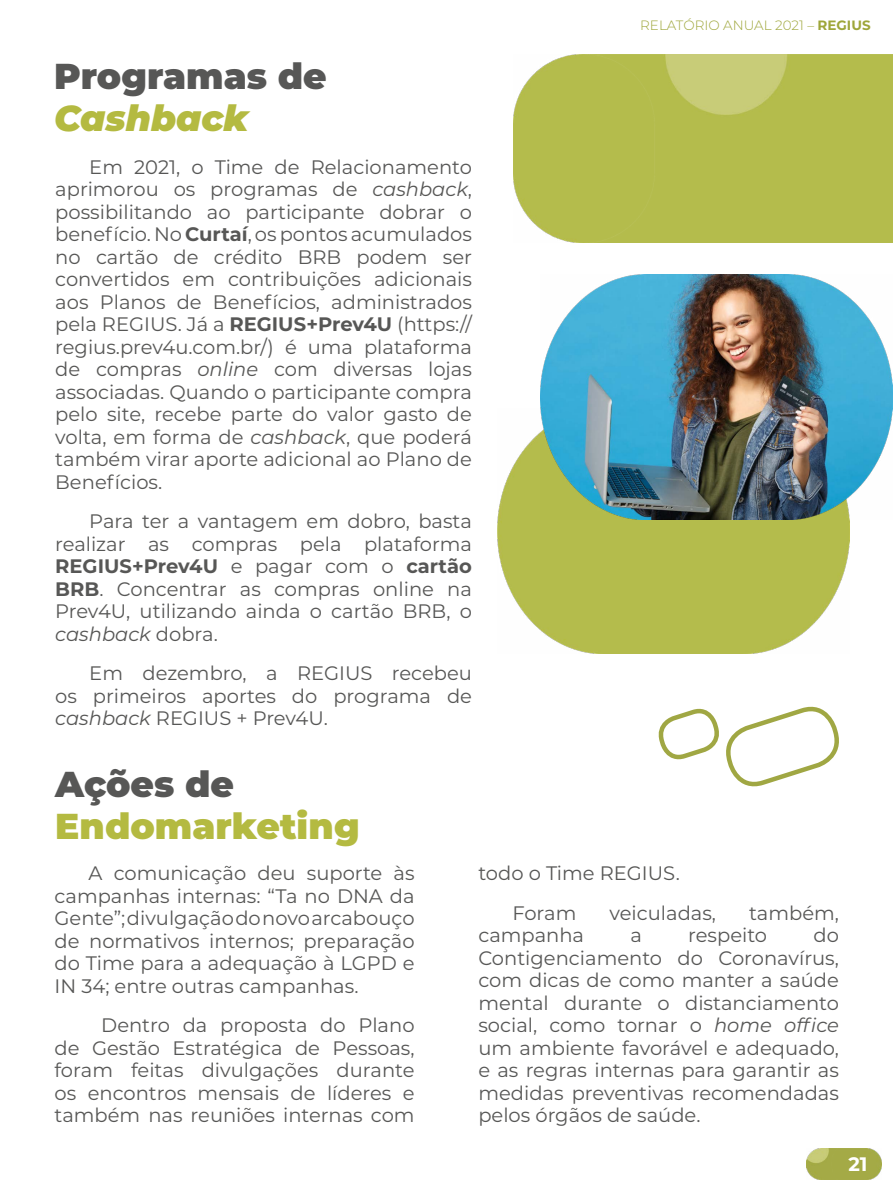
<style>
.page{position:relative;width:893px;height:1191px;background:#fff}
.page>*{position:absolute;margin:0;border:0;box-sizing:border-box;transform-origin:0 0}
.t1{font:900 36px "Montserrat";color:#575756}
.t2{font:900 36px "Montserrat";color:#b4ba41}
.t3{font:italic 900 36px "Montserrat";color:#b4ba41}
.t4{font:19.5px/22.5px "Montserrat";color:#575756;text-align:justify}
.t5{font:700 19.5px "Montserrat";color:#fff}
.t6{font:300 13.5px "Montserrat";color:#9ea63a}
.s1{font-style:italic}
.s2{font-weight:700}
</style>
<div class="page">
<img style="left:807px;top:1148px;width:74px;height:31px">
<img style="left:497px;top:409px;width:353px;height:245px">
<img style="left:541px;top:275px;width:352px;height:245px">
<img style="left:513px;top:54px;width:380px;height:188px">
<svg style="left:658px;top:706px;width:181px;height:81px"></svg>
<p class="t1" style="left:54px;top:49px;width:274px">Programas de</p>
<p class="t3" style="left:54px;top:91px;width:196px">Cashback</p>
<p class="t4" style="left:55px;top:155px;width:418px;text-indent:34px">Em 2021, o Time de Relacionamento aprimorou os programas de <span class="s1">cashback</span>, possibilitando ao participante dobrar o benefício. No <span class="s2">Curtaí</span>, os pontos acumulados no cartão de crédito BRB podem ser convertidos em contribuições adicionais aos Planos de Benefícios, administrados pela REGIUS. Já a <span class="s2">REGIUS+Prev4U</span> (https:// regius.prev4u.com.br/) é uma plataforma de compras <span class="s1">online</span> com diversas lojas associadas. Quando o participante compra pelo site, recebe parte do valor gasto de volta, em forma de <span class="s1">cashback</span>, que poderá também virar aporte adicional ao Plano de Benefícios.</p>
<p class="t4" style="left:55px;top:509px;width:418px;text-indent:34px">Para ter a vantagem em dobro, basta realizar as compras pela plataforma <span class="s2">REGIUS+Prev4U</span> e pagar com o <span class="s2">cartão BRB</span>. Concentrar as compras online na Prev4U, utilizando ainda o cartão BRB, o <span class="s1">cashback</span> dobra.</p>
<p class="t4" style="left:55px;top:661px;width:418px;text-indent:34px">Em dezembro, a REGIUS recebeu os primeiros aportes do programa de <span class="s1">cashback</span> REGIUS + Prev4U.</p>
<p class="t6" style="left:640px;top:16px;width:232px">RELATÓRIO ANUAL 2021 – <span class="s2">REGIUS</span></p>
<p class="t1" style="left:55px;top:757px;width:180px">Ações de</p>
<p class="t2" style="left:55px;top:799px;width:306px">Endomarketing</p>
<p class="t4" style="left:55px;top:861px;width:362px;text-indent:34px">A comunicação deu suporte às campanhas internas: “Ta no DNA da Gente”; divulgação do novo arcabouço de normativos internos; preparação do Time para a adequação à LGPD e IN 34; entre outras campanhas.</p>
<p class="t4" style="left:55px;top:1013px;width:362px;text-indent:47px">Dentro da proposta do Plano de Gestão Estratégica de Pessoas, foram feitas divulgações durante os encontros mensais de líderes e também nas reuniões internas com</p>
<p class="t4" style="left:478px;top:861px;width:203px">todo o Time REGIUS.</p>
<p class="t4" style="left:512px;top:901px;width:66px">Foram</p>
<p class="t4" style="left:609px;top:901px;width:108px">veiculadas,</p>
<p class="t4" style="left:749px;top:901px;width:91px">também,</p>
<p class="t4" style="left:478px;top:923px;width:107px">campanha</p>
<p class="t4" style="left:630px;top:923px;width:13px">a</p>
<p class="t4" style="left:688px;top:923px;width:80px">respeito</p>
<p class="t4" style="left:478px;top:923px;width:362px;text-indent:335px">do Contigenciamento do Coronavírus, com dicas de como manter a saúde mental durante o distanciamento social, como tornar o <span class="s1">home office </span>um ambiente favorável e adequado, e as regras internas para garantir as medidas preventivas recomendadas pelos órgãos de saúde.</p>
<p class="t5" style="left:848px;top:1149px;width:21px">21</p>
</div>
